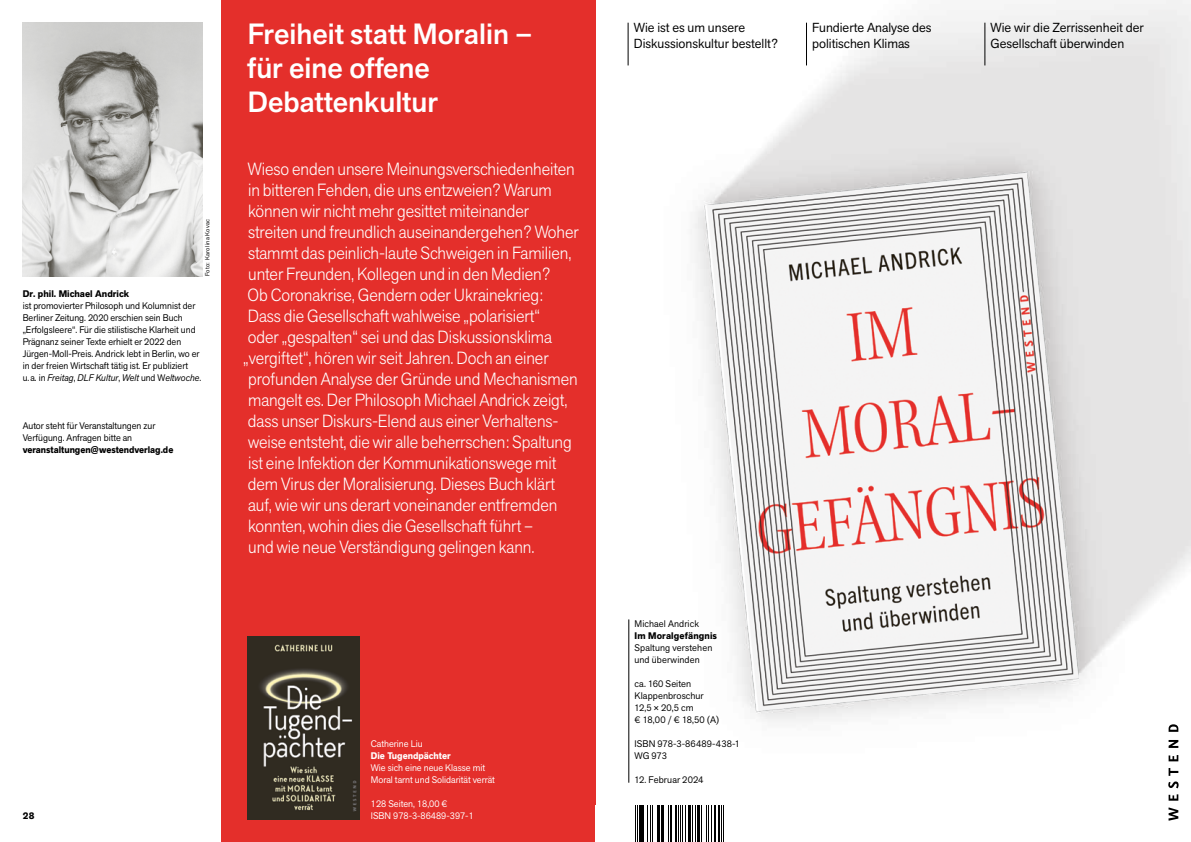
<style>
.page{position:relative;width:1191px;height:842px;background:#fff}
.page>*{position:absolute;margin:0;border:0;box-sizing:border-box;transform-origin:0 0}
.t1{font:500 29px/34px "Akzid Grtsk Next";color:#fff}
.t2{font:300 17.5px/21px "Akzid Grtsk Next";letter-spacing:-.005em;color:#fff;scale:.95 1}
.t3{font:13px/15.6px "Akzid Grtsk Next";color:#000}
.t4{font:9.5px/12px "Akzid Grtsk Next";color:#000}
.t5{font:9.5px/12px "Akzid Grtsk Next";color:#fff}
.t6{font:700 9.5px "Akzid Grtsk Next";color:#000}
.t7{font:700 9.5px "Akzid Grtsk Next";color:#fff}
.t8{font:6px "Akzid Grtsk Next";letter-spacing:.05em;color:#000}
.s1{font-style:italic}
</style>
<div class="page">
<img style="left:595px;top:0;width:596px;height:819px">
<div style="left:221px;top:0;width:374px;height:842px;background:#e42f2b"></div>
<img style="left:23px;top:23px;width:180px;height:253px">
<hr style="left:628px;top:619px;width:1px;height:164px;background:#000">
<div style="left:595px;top:805px;width:170px;height:37px;background:#fff"></div>
<hr style="left:635px;top:805px;width:1px;height:37px;background:#000">
<hr style="left:637px;top:805px;width:1px;height:37px;background:#000">
<hr style="left:639px;top:805px;width:2px;height:37px;background:#000">
<hr style="left:642px;top:805px;width:2px;height:37px;background:#000">
<hr style="left:647px;top:805px;width:1px;height:37px;background:#000">
<hr style="left:650px;top:805px;width:1px;height:37px;background:#000">
<hr style="left:652px;top:805px;width:1px;height:37px;background:#000">
<hr style="left:656px;top:805px;width:1px;height:37px;background:#000">
<hr style="left:658px;top:805px;width:2px;height:37px;background:#000">
<hr style="left:661px;top:805px;width:3px;height:37px;background:#000">
<hr style="left:668px;top:805px;width:1px;height:37px;background:#000">
<hr style="left:669px;top:805px;width:1px;height:37px;background:#000">
<hr style="left:671px;top:805px;width:1px;height:37px;background:#000">
<hr style="left:675px;top:805px;width:2px;height:37px;background:#000">
<hr style="left:678px;top:805px;width:1px;height:37px;background:#000">
<hr style="left:680px;top:805px;width:1px;height:37px;background:#000">
<hr style="left:682px;top:805px;width:1px;height:37px;background:#000">
<hr style="left:684px;top:805px;width:1px;height:37px;background:#000">
<hr style="left:688px;top:805px;width:3px;height:37px;background:#000">
<hr style="left:692px;top:805px;width:1px;height:37px;background:#000">
<hr style="left:695px;top:805px;width:1px;height:37px;background:#000">
<hr style="left:696px;top:805px;width:3px;height:37px;background:#000">
<hr style="left:701px;top:805px;width:1px;height:37px;background:#000">
<hr style="left:706px;top:805px;width:1px;height:37px;background:#000">
<hr style="left:708px;top:805px;width:1px;height:37px;background:#000">
<hr style="left:710px;top:805px;width:1px;height:37px;background:#000">
<hr style="left:714px;top:805px;width:2px;height:37px;background:#000">
<hr style="left:718px;top:805px;width:2px;height:37px;background:#000">
<hr style="left:721px;top:805px;width:1px;height:37px;background:#000">
<hr style="left:723px;top:805px;width:1px;height:37px;background:#000">
<img style="left:247px;top:636px;width:112px;height:183px">
<svg style="left:1168px;top:724px;width:10px;height:97px"></svg>
<hr style="left:627px;top:23px;width:1px;height:42px;background:#000">
<hr style="left:806px;top:23px;width:1px;height:42px;background:#000">
<hr style="left:984px;top:23px;width:1px;height:42px;background:#000">
<p class="t8" style="left:203px;top:276px;width:58px;rotate:-90deg">Foto: Karolina Kovac</p>
<p class="t6" style="left:23px;top:288px;width:108px">Dr. phil. Michael Andrick</p>
<p class="t4" style="left:23px;top:300px;width:180px">ist promovierter Philosoph und Kolumnist der Berliner Zeitung. 2020 erschien sein Buch „Erfolgsleere“. Für die stilistische Klarheit und Prägnanz seiner Texte erhielt er 2022 den Jürgen-Moll-Preis. Andrick lebt in Berlin, wo er in der freien Wirtschaft tätig ist. Er publiziert<br>u. a. in <span class="s1">Freitag</span>, <span class="s1">DLF Kultur</span>, <span class="s1">Welt</span> und W<span class="s1">eltwoche</span>.</p>
<p class="t4" style="left:23px;top:420px;width:134px">Autor steht für Veranstaltungen zur<br>Verfügung. Anfragen bitte an</p>
<p class="t6" style="left:23px;top:444px;width:152px">veranstaltungen@westendverlag.de</p>
<h1 class="t1" style="left:247px;top:17px;width:286px">Freiheit statt Moralin – für eine offene<br>Debattenkultur</h1>
<p class="t2" style="left:243px;top:159px;width:354px">Wieso enden unsere Meinungsverschiedenheiten in bitteren Fehden, die uns entzweien? Warum können wir nicht mehr gesittet miteinander<br>streiten und freundlich auseinandergehen? Woher stammt das peinlich-laute Schweigen in Familien, unter Freunden, Kollegen und in den Medien?<br>Ob Coronakrise, Gendern oder Ukrainekrieg:<br>Dass die Gesellschaft wahlweise „polarisiert“<br>oder „gespalten“ sei und das Diskussionsklima „vergiftet“, hören wir seit Jahren. Doch an einer profunden Analyse der Gründe und Mechanismen mangelt es. Der Philosoph Michael Andrick zeigt, dass unser Diskurs-Elend aus einer Verhaltens&shy;weise entsteht, die wir alle beherrschen: Spaltung ist eine Infektion der Kommunikationswege mit dem Virus der Moralisierung. Dieses Buch klärt<br>auf, wie wir uns derart voneinander entfremden konnten, wohin dies die Gesellschaft führt –<br>und wie neue Verständigung gelingen kann.</p>
<p class="t5" style="left:371px;top:738px;width:53px">Catherine Liu</p>
<p class="t7" style="left:371px;top:750px;width:81px">Die Tugendpächter</p>
<p class="t5" style="left:371px;top:762px;width:126px">Wie sich eine neue Klasse mit<br>Moral tarnt und Solidarität verrät</p>
<p class="t5" style="left:371px;top:798px;width:78px">128 Seiten, 18,00 €</p>
<p class="t6" style="left:23px;top:810px;width:13px">28</p>
<p class="t5" style="left:371px;top:810px;width:104px">ISBN 978-3-86489-397-1</p>
<p class="t3" style="left:634px;top:20px;width:146px">Wie ist es um unsere<br>Diskussionskultur bestellt?</p>
<p class="t3" style="left:812px;top:20px;width:121px">Fundierte Analyse des politischen Klimas</p>
<p class="t3" style="left:990px;top:20px;width:155px">Wie wir die Zerrissenheit der<br>Gesellschaft überwinden</p>
<p class="t4" style="left:634px;top:617px;width:66px">Michael Andrick</p>
<p class="t6" style="left:634px;top:629px;width:84px">Im Moralgefängnis</p>
<p class="t4" style="left:634px;top:641px;width:79px">Spaltung verstehen und überwinden</p>
<p class="t4" style="left:634px;top:677px;width:86px">ca. 160 Seiten<br>Klappenbroschur<br>12,5×20,5 cm<br>€ 18,00 / € 18,50 (A)</p>
<p class="t4" style="left:634px;top:737px;width:107px">ISBN 978-3-86489-438-1<br>WG 973</p>
<p class="t4" style="left:634px;top:773px;width:70px">12. Februar 2024</p>
</div>
